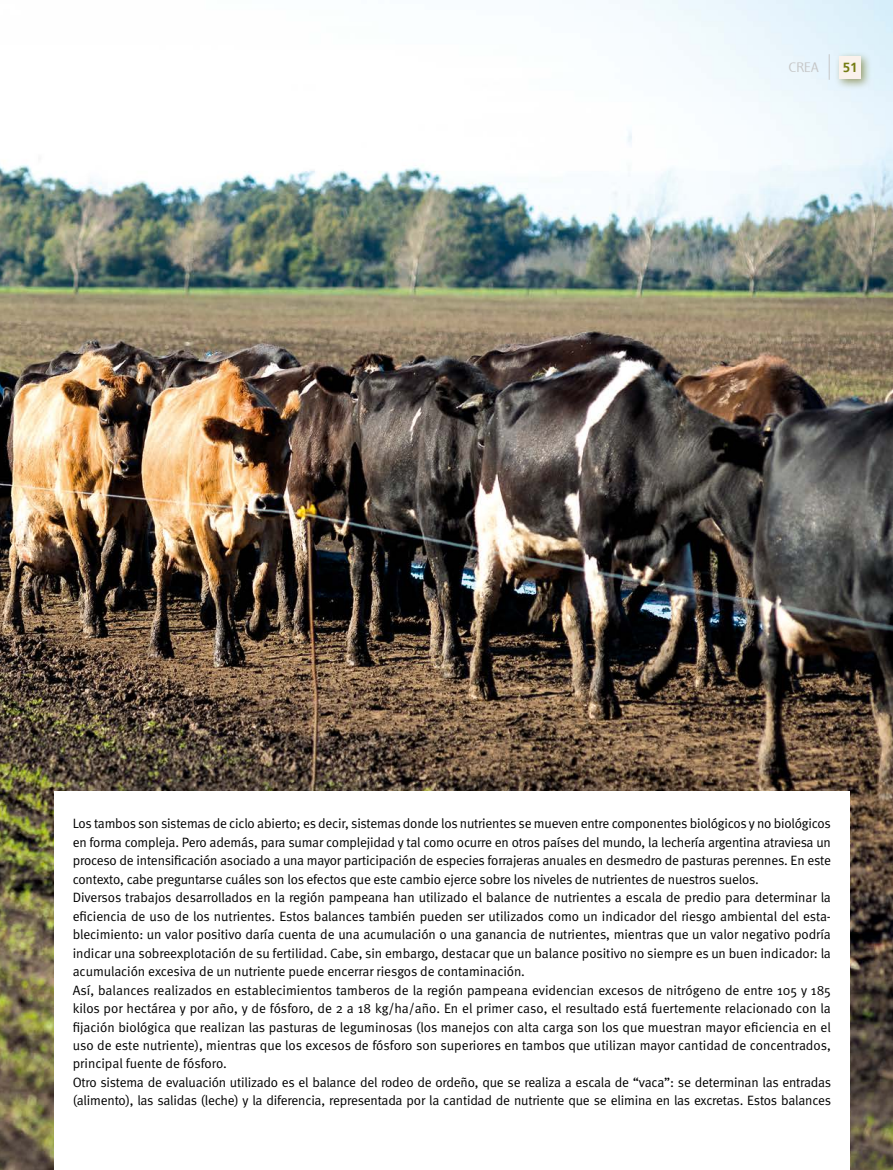
<style>
.page{position:relative;width:893px;height:1170px;background:#fff}
.page>*{position:absolute;margin:0;border:0;box-sizing:border-box;transform-origin:0 0}
.t1{font:15px "Fontana Versalita";color:#c6c7c8}
.t2{font:13.5px/18.5px "Meta Normal";letter-spacing:-.01em;color:#000}
.t3{font:700 13.2px "Frutiger";color:#757c13}
</style>
<div class="page">
<img style="left:0;top:0;width:893px;height:1169px">
<div style="left:54px;top:791px;width:796px;height:378px;background:#fff"></div>
<svg style="left:829px;top:54px;width:1px;height:26px"></svg>
<div style="left:835px;top:52px;width:37px;height:38px;background:#686a16;opacity:.6"></div>
<div style="left:839px;top:56px;width:22px;height:23px;background:#faf2ec"></div>
<p class="t1" style="left:788px;top:60px;width:32px">CREA</p>
<p class="t3" style="left:843px;top:60px;width:16px">51</p>
<p class="t2" style="left:73px;top:814px;width:760px">Los tambos son sistemas de ciclo abierto; es decir, sistemas donde los nutrientes se mueven entre componentes biológicos y no biológicos en forma compleja. Pero además, para sumar complejidad y tal como ocurre en otros países del mundo, la lechería argentina atraviesa un proceso de intensificación asociado a una mayor participación de especies forrajeras anuales en desmedro de pasturas perennes. En este contexto, cabe preguntarse cuáles son los efectos que este cambio ejerce sobre los niveles de nutrientes de nuestros suelos.<br>Diversos trabajos desarrollados en la región pampeana han utilizado el balance de nutrientes a escala de predio para determinar la eficiencia de uso de los nutrientes. Estos balances también pueden ser utilizados como un indicador del riesgo ambiental del esta&shy;blecimiento: un valor positivo daría cuenta de una acumulación o una ganancia de nutrientes, mientras que un valor negativo podría indicar una sobreexplotación de su fertilidad. Cabe, sin embargo, destacar que un balance positivo no siempre es un buen indicador: la acumulación excesiva de un nutriente puede encerrar riesgos de contaminación.<br>Así, balances realizados en establecimientos tamberos de la región pampeana evidencian excesos de nitrógeno de entre 105 y 185 kilos por hectárea y por año, y de fósforo, de 2 a 18 kg/ha/año. En el primer caso, el resultado está fuertemente relacionado con la fijación biológica que realizan las pasturas de leguminosas (los manejos con alta carga son los que muestran mayor eficiencia en el uso de este nutriente), mientras que los excesos de fósforo son superiores en tambos que utilizan mayor cantidad de concentrados, principal fuente de fósforo.<br>Otro sistema de evaluación utilizado es el balance del rodeo de ordeño, que se realiza a escala de “vaca”: se determinan las entradas (alimento), las salidas (leche) y la diferencia, representada por la cantidad de nutriente que se elimina en las excretas. Estos balances</p>
</div>
